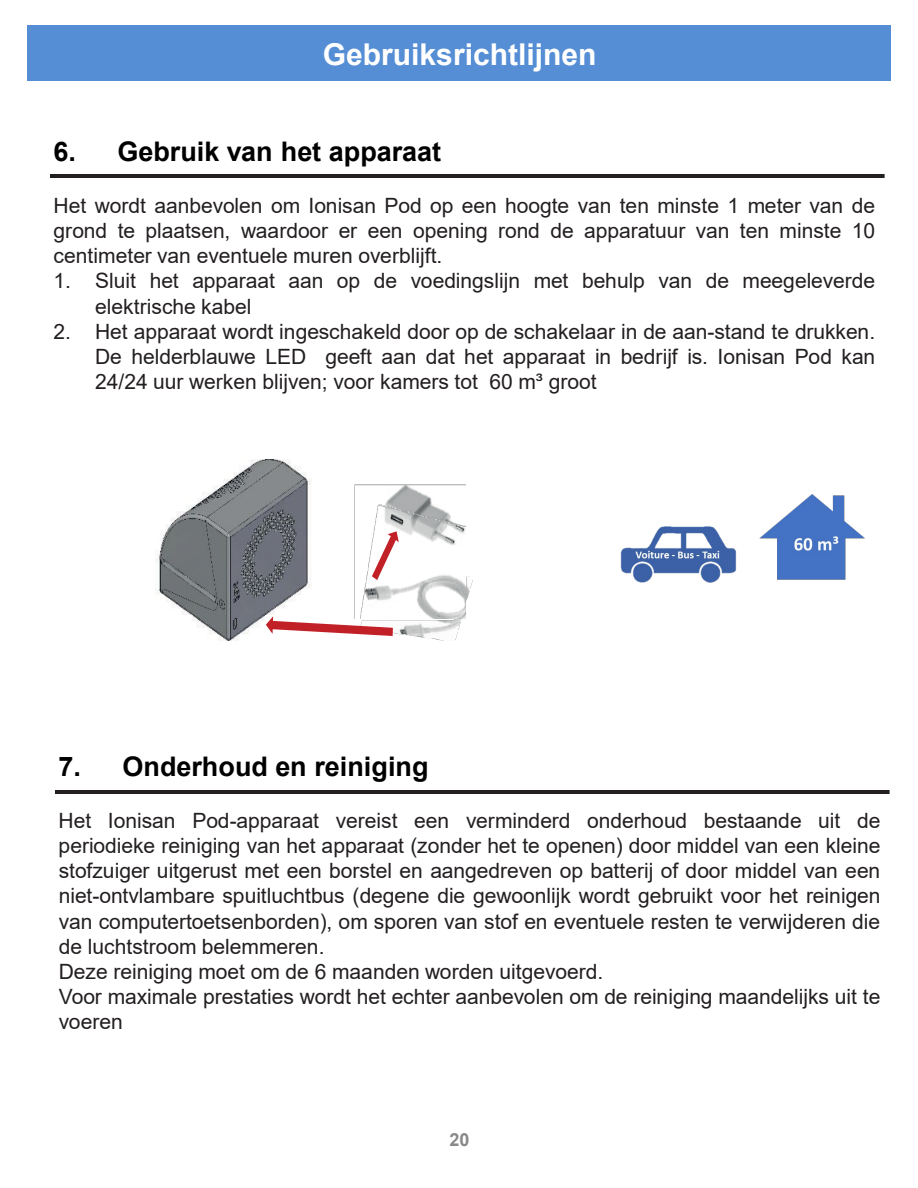
<style>
.page{position:relative;width:918px;height:1188px;background:#fff}
.page>*{position:absolute;margin:0;border:0;box-sizing:border-box;transform-origin:0 0}
.t1{font:700 30px "Arial";color:#fff}
.t2{font:700 27px "Arial";color:#000}
.t3{font:21px/25.2px "Arial";color:#231f20;text-align:justify}
.t4{font:700 18px "Arial";color:#898989}
</style>
<div class="page">
<hr style="left:50px;top:175px;width:835px;height:2px;background:#231f20">
<img style="left:620px;top:494px;width:245px;height:89px">
<img style="left:156px;top:459px;width:156px;height:181px">
<img style="left:399px;top:576px;width:73px;height:64px">
<img style="left:354px;top:484px;width:112px;height:47px">
<img style="left:359px;top:503px;width:107px;height:115px">
<svg style="left:266px;top:531px;width:133px;height:105px"></svg>
<hr style="left:55px;top:790px;width:835px;height:3px;background:#231f20">
<div style="left:27px;top:25px;width:864px;height:56px;background:#558ed5"></div>
<p class="t1" style="left:323px;top:33px;width:275px">Gebruiksrichtlijnen</p>
<p class="t2" style="left:54px;top:133px;width:389px">6. Gebruik van het apparaat</p>
<p class="t3" style="left:54px;top:193px;width:823px">Het wordt aanbevolen om Ionisan Pod op een hoogte van ten minste 1 meter van de grond te plaatsen, waardoor er een opening rond de apparatuur van ten minste 10 centimeter van eventuele muren overblijft.</p>
<p class="t3" style="left:95px;top:268px;width:782px;text-indent:-42px">1. Sluit het apparaat aan op de voedingslijn met behulp van de meegeleverde elektrische kabel</p>
<p class="t3" style="left:95px;top:319px;width:782px;text-indent:-42px">2. Het apparaat wordt ingeschakeld door op de schakelaar in de aan-stand te drukken.<br>De helderblauwe LED geeft aan dat het apparaat in bedrijf is. Ionisan Pod kan 24/24 uur werken blijven; voor kamers tot 60 m³ groot</p>
<p class="t2" style="left:59px;top:748px;width:372px">7. Onderhoud en reiniging</p>
<p class="t3" style="left:59px;top:808px;width:823px">Het Ionisan Pod-apparaat vereist een verminderd onderhoud bestaande uit de periodieke reiniging van het apparaat (zonder het te openen) door middel van een kleine stofzuiger uitgerust met een borstel en aangedreven op batterij of door middel van een niet-ontvlambare spuitluchtbus (degene die gewoonlijk wordt gebruikt voor het reinigen van computertoetsenborden), om sporen van stof en eventuele resten te verwijderen die de luchtstroom belemmeren.</p>
<p class="t3" style="left:59px;top:959px;width:546px">Deze reiniging moet om de 6 maanden worden uitgevoerd.</p>
<p class="t3" style="left:59px;top:984px;width:823px">Voor maximale prestaties wordt het echter aanbevolen om de reiniging maandelijks uit te voeren</p>
<p class="t4" style="left:449px;top:1127px;width:22px">20</p>
</div>
